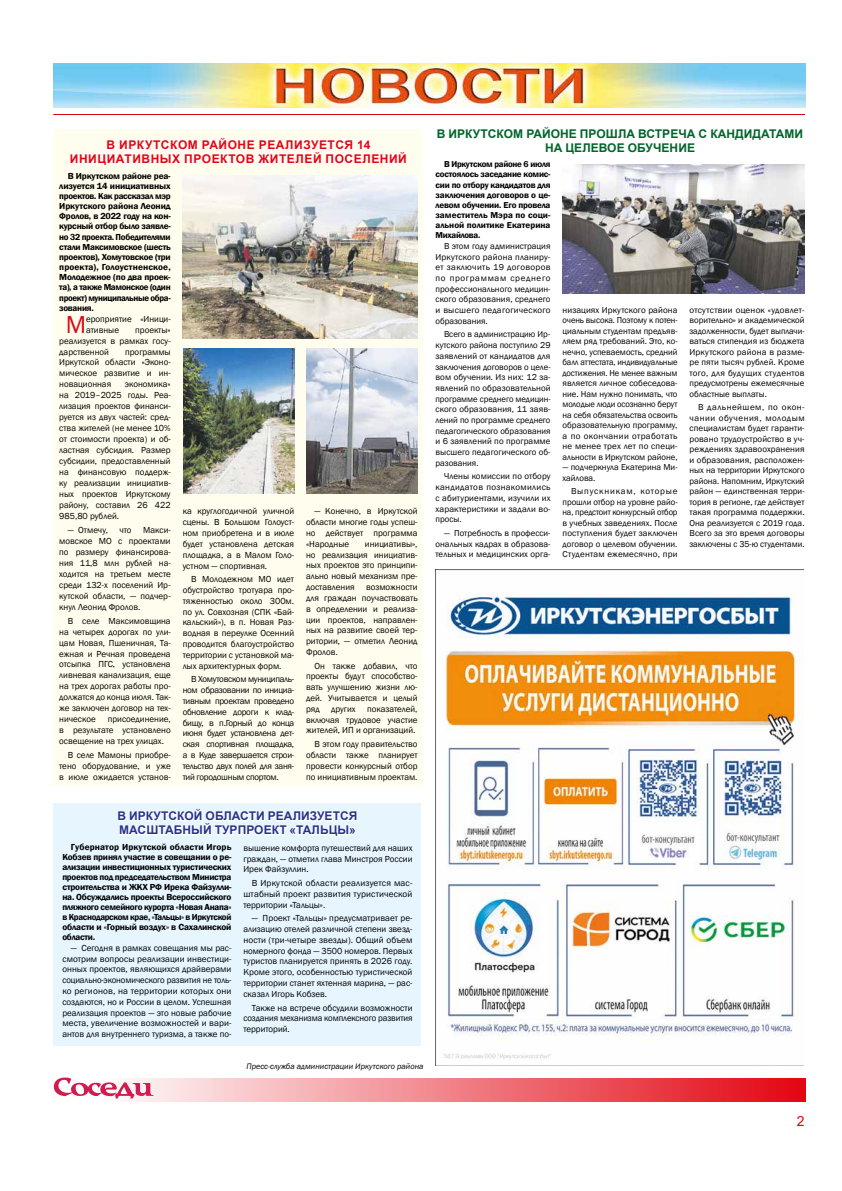
<style>
.page{position:relative;width:842px;height:1191px;background:#fff}
.page>*{position:absolute;margin:0;border:0;box-sizing:border-box;transform-origin:0 0}
.t1{font:25.2px "Franklin Gothic";color:#e30613}
.t2{font:14px "Arial";color:#e30613}
.t3{font:700 12px/14px "Arial";letter-spacing:.045em;color:#e30613;text-align:center}
.t4{font:700 12px/14.1px "Arial";letter-spacing:.005em;color:#00652a;text-align:center}
.t5{font:700 12px/14px "Arial";letter-spacing:.005em;color:#28348b}
.t6{font:9px/10.8px "Franklin Gothic";color:#000;text-align:justify}
.t7{font:600 9px/10.2px "Franklin Gothic";letter-spacing:-.035em;color:#000;text-align:justify}
.t8{font:8.8px/10.5px "Franklin Gothic";letter-spacing:.005em;color:#000;text-align:justify}
.t9{font:600 8.8px/10.1px "Franklin Gothic";color:#000;text-align:justify}
.t10{font:italic 8.2px "Franklin Gothic";color:#000}
</style>
<div class="page">
<svg style="left:126px;top:1078px;width:679px;height:23px;background:#ef787f"></svg>
<svg style="left:53px;top:1077px;width:101px;height:22px"></svg>
<hr style="left:53px;top:114px;width:752px;height:1px;background:#d20a11">
<img style="left:54px;top:64px;width:751px;height:44px">
<div style="left:54px;top:129px;width:369px;height:656px;background:#fffdee"></div>
<svg style="left:70px;top:137px;width:337px;height:29px"></svg>
<div style="left:54px;top:803px;width:367px;height:243px;background:#e6f5fe"></div>
<svg style="left:117px;top:809px;width:241px;height:28px"></svg>
<img style="left:435px;top:569px;width:369px;height:496px">
<img style="left:183px;top:175px;width:235px;height:163px">
<img style="left:306px;top:349px;width:112px;height:145px">
<img style="left:183px;top:349px;width:111px;height:145px">
<img style="left:563px;top:165px;width:241px;height:128px">
<h3 class="t3" style="left:70px;top:138px;width:338px">В ИРКУТСКОМ РАЙОНЕ РЕАЛИЗУЕТСЯ 14<br>ИНИЦИАТИВНЫХ ПРОЕКТОВ ЖИТЕЛЕЙ ПОСЕЛЕНИЙ</h3>
<p class="t7" style="left:59px;top:171px;width:113px;text-indent:9px">В Иркутском районе реа&shy;лизуется 14 инициативных проектов. Как рассказал мэр Иркутского района Леонид Фролов, в 2022 году на кон&shy;курсный отбор было заявле&shy;но 32 проекта. Победителями стали Максимовское (шесть проектов), Хомутовское (три проекта), Голоустненское, Молодежное (по два проек&shy;та), а также Мамонское (один проект) муниципальные обра&shy;зования.</p>
<h1 class="t1" style="left:66px;top:308px;width:22px">М</h1>
<p class="t6" style="left:86px;top:313px;width:86px">ероприятие «Иници&shy;ативные</p>
<p class="t6" style="left:59px;top:324px;width:113px;text-indent:76px">проекты» реализуется в рамках госу&shy;дарственной</p>
<p class="t6" style="left:59px;top:346px;width:113px;text-indent:66px">программы Иркутской области «Эконо&shy;мическое развитие и ин&shy;новационная</p>
<p class="t6" style="left:59px;top:379px;width:113px;text-indent:66px">экономика» на 2019–2025 годы. Реа&shy;лизация проектов финанси&shy;руется из двух частей: сред&shy;ства жителей (не менее 10% от стоимости проекта) и об&shy;ластная субсидия. Размер субсидии, предоставленный на финансовую поддерж&shy;ку реализации инициатив&shy;ных проектов Иркутскому району, составил 26 422<br>985,80 рублей.</p>
<p class="t6" style="left:68px;top:525px;width:42px">— Отмечу,</p>
<p class="t6" style="left:120px;top:525px;width:14px">что</p>
<p class="t6" style="left:306px;top:506px;width:113px;text-indent:9px">— Конечно, в Иркутской области многие годы успеш&shy;но действует программа «Народные</p>
<p class="t6" style="left:183px;top:506px;width:113px">ка круглогодичной уличной сцены. В Большом Голоуст&shy;ном приобретена и в июле будет установлена детская площадка, а в Малом Голо&shy;устном — спортивная.</p>
<p class="t6" style="left:183px;top:574px;width:113px;text-indent:9px">В Молодежном МО идет обустройство тротуара про&shy;тяженностью около 300м. по ул. Совхозная (СПК «Бай&shy;кальский»), в п. Новая Раз&shy;водная в переулке Осенний проводится благоустройство территории с установкой ма&shy;лых архитектурных форм.</p>
<p class="t6" style="left:183px;top:674px;width:113px;text-indent:9px">В Хомутовском муниципаль&shy;ном образовании по инициа&shy;тивным проектам проведено обновление дороги к клад&shy;бищу, в п.Горный до конца июня будет установлена дет&shy;ская спортивная площадка, а в Куде завершается строи&shy;тельство двух полей для заня&shy;тий городошным спортом.</p>
<p class="t6" style="left:59px;top:524px;width:113px;text-indent:84px">Макси&shy;мовское МО с проектами по размеру финансирова&shy;ния 11,8 млн рублей на&shy;ходится на третьем месте среди 132-х поселений Ир&shy;кутской области, — подчер&shy;кнул Леонид Фролов.</p>
<p class="t6" style="left:59px;top:615px;width:113px;text-indent:8px">В селе Максимовщина на четырех дорогах по ули&shy;цам Новая, Пшеничная, Та&shy;ежная и Речная проведена отсыпка ПГС, установлена ливневая канализация, еще на трех дорогах работы про&shy;должатся до конца июля. Так&shy;же заключен договор на тех&shy;ническое</p>
<p class="t6" style="left:306px;top:538px;width:113px;text-indent:59px">инициативы», но реализация инициатив&shy;ных проектов это принципи&shy;ально новый механизм пре&shy;доставления</p>
<p class="t6" style="left:306px;top:582px;width:113px;text-indent:60px">возможности для граждан поучаствовать в определении и реализа&shy;ции проектов, направлен&shy;ных на развитие своей тер&shy;ритории, — отметил Леонид Фролов.</p>
<p class="t6" style="left:306px;top:660px;width:113px;text-indent:9px">Он также добавил, что проекты будут способство&shy;вать улучшению жизни лю&shy;дей. Учитывается и целый ряд</p>
<p class="t6" style="left:306px;top:703px;width:113px;text-indent:61px">показателей, включая трудовое участие жителей, ИП и организаций.</p>
<p class="t6" style="left:306px;top:739px;width:113px;text-indent:9px">В этом году правительство области также планирует провести конкурсный отбор по инициативным проектам.</p>
<h3 class="t5" style="left:117px;top:809px;width:242px">В ИРКУТСКОЙ ОБЛАСТИ РЕАЛИЗУЕТСЯ<br>МАСШТАБНЫЙ ТУРПРОЕКТ «ТАЛЬЦЫ»</h3>
<p class="t7" style="left:62px;top:842px;width:171px;text-indent:9px">Губернатор Иркутской области Игорь Кобзев принял участие в совещании о ре&shy;ализации инвестиционных туристических проектов под председательством Министра строительства и ЖКХ РФ Ирека Файзулли&shy;на. Обсуждались проекты Всероссийского пляжного семейного курорта «Новая Анапа» в Краснодарском крае, «Тальцы» в Иркутской области и «Горный воздух» в Сахалинской области.</p>
<p class="t6" style="left:62px;top:942px;width:171px;text-indent:9px">— Сегодня в рамках совещания мы рас&shy;смотрим вопросы реализации инвестици&shy;онных проектов, являющихся драйверами социально-экономического развития не толь&shy;ко регионов, на территории которых они создаются, но и России в целом. Успешная реализация проектов — это новые рабочие места, увеличение возможностей и вари&shy;антов для внутреннего туризма, а также по-</p>
<p class="t6" style="left:331px;top:703px;width:26px">других</p>
<p class="t6" style="left:59px;top:714px;width:113px;text-indent:48px">присоединение, в результате установлено освещение на трех улицах.</p>
<p class="t6" style="left:59px;top:750px;width:113px;text-indent:9px">В селе Мамоны приобре&shy;тено оборудование, и уже в июле ожидается установ-</p>
<p class="t6" style="left:243px;top:842px;width:171px">вышение комфорта путешествий для наших граждан, — отметил глава Минстроя России Ирек Файзуллин.</p>
<p class="t6" style="left:243px;top:877px;width:171px;text-indent:9px">В Иркутской области реализуется мас&shy;штабный проект развития туристической территории «Тальцы».</p>
<p class="t6" style="left:243px;top:913px;width:171px;text-indent:9px">— Проект «Тальцы» предусматривает ре&shy;ализацию отелей различной степени звезд&shy;ности (три-четыре звезды). Общий объем номерного фонда — 3500 номеров. Первых туристов планируется принять в 2026 году.<br>Кроме этого, особенностью туристической территории станет яхтенная марина, — рас&shy;сказал Игорь Кобзев.</p>
<p class="t6" style="left:243px;top:1002px;width:171px;text-indent:9px">Также на встрече обсудили возможности создания механизма комплексного развития территорий.</p>
<p class="t10" style="left:246px;top:1060px;width:179px">Пресс-служба администрации Иркутского района</p>
<h3 class="t4" style="left:437px;top:127px;width:368px">В ИРКУТСКОМ РАЙОНЕ ПРОШЛА ВСТРЕЧА С КАНДИДАТАМИ<br>НА ЦЕЛЕВОЕ ОБУЧЕНИЕ</h3>
<p class="t9" style="left:435px;top:159px;width:117px;text-indent:9px">В Иркутском районе 6 июля состоялось заседание комис&shy;сии по отбору кандидатов для заключения договоров о це&shy;левом обучении. Его провела заместитель Мэра по соци&shy;альной политике Екатерина Михайлова.</p>
<p class="t8" style="left:435px;top:241px;width:117px;text-indent:9px">В этом году администрация Иркутского района планиру&shy;ет заключить 19 договоров по программам среднего профессионального медицин&shy;ского образования, среднего и высшего педагогического образования.</p>
<p class="t8" style="left:435px;top:329px;width:117px;text-indent:9px">Всего в администрацию Ир&shy;кутского района поступило 29 заявлений от кандидатов для заключения договоров о целе&shy;вом обучении. Из них: 12 за&shy;явлений по образовательной программе среднего медицин&shy;ского образования, 11 заяв&shy;лений по программе среднего педагогического образования и 6 заявлений по программе высшего педагогического об&shy;разования.</p>
<p class="t8" style="left:435px;top:471px;width:117px;text-indent:9px">Члены комиссии по отбору кандидатов познакомились с абитуриентами, изучили их характеристики и задали во&shy;просы.</p>
<p class="t8" style="left:435px;top:528px;width:117px;text-indent:9px">— Потребность в професси&shy;ональных кадрах в образова&shy;тельных и медицинских орга-</p>
<p class="t8" style="left:562px;top:305px;width:117px">низациях Иркутского района очень высока. Поэтому к потен&shy;циальным студентам предъяв&shy;ляем ряд требований. Это, ко&shy;нечно, успеваемость, средний балл аттестата, индивидуальные достижения. Не менее важным является личное собеседова&shy;ние. Нам нужно понимать, что молодые люди осознанно берут на себя обязательства освоить образовательную программу, а по окончании отработать не менее трех лет по специ&shy;альности в Иркутском районе,</p>
<p class="t8" style="left:562px;top:462px;width:117px">— подчеркнула Екатерина Ми&shy;хайлова.</p>
<p class="t8" style="left:562px;top:486px;width:117px;text-indent:9px">Выпускникам, которые прошли отбор на уровне райо&shy;на, предстоит конкурсный отбор в учебных заведениях. После поступления будет заключен договор о целевом обучении.<br>Студентам ежемесячно, при</p>
<p class="t8" style="left:689px;top:305px;width:117px">отсутствии оценок «удовлет&shy;ворительно» и академической задолженности, будет выплачи&shy;ваться стипендия из бюджета Иркутского района в разме&shy;ре пяти тысяч рублей. Кроме того, для будущих студентов предусмотрены ежемесячные областные выплаты.</p>
<p class="t8" style="left:689px;top:402px;width:117px;text-indent:9px">В дальнейшем, по окон&shy;чании обучения, молодым специалистам будет гаранти&shy;ровано трудоустройство в уч&shy;реждениях здравоохранения и образования, расположен&shy;ных на территории Иркутского района. Напомним, Иркутский район — единственная терри&shy;тория в регионе, где действует такая программа поддержки.<br>Она реализуется с 2019 года.<br>Всего за это время договоры заключены с 35-ю студентами.</p>
<h2 class="t2" style="left:797px;top:1111px;width:9px">2</h2>
</div>
